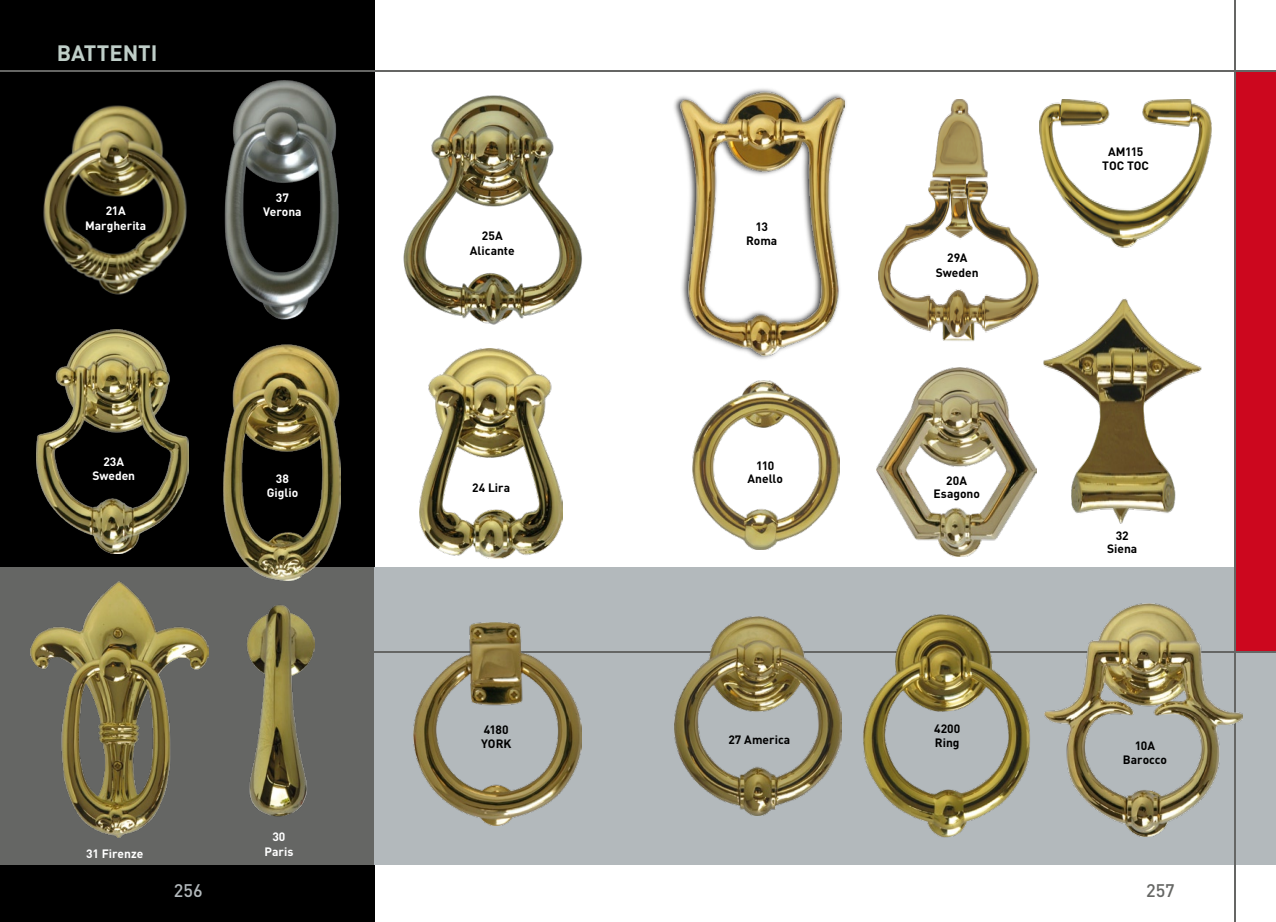
<style>
.page{position:relative;width:1276px;height:922px;background:#fff}
.page>*{position:absolute;margin:0;border:0;box-sizing:border-box;transform-origin:0 0}
.t1{font:700 22px "DIN";letter-spacing:-.005em;color:#bfcec8}
.t2{font:500 18px "DIN";color:#b3b9bc}
.t3{font:500 18px "DIN";color:#656664}
.t4{font:700 12px/14.4px "DIN";color:#000;text-align:center}
.t5{font:700 12px/14.4px "DIN";color:#fff;text-align:center}
</style>
<div class="page">
<div style="left:0;top:0;width:374px;height:921px;background:#000"></div>
<div style="left:0;top:567px;width:374px;height:297px;background:#656664"></div>
<div style="left:374px;top:567px;width:264px;height:297px;background:#b3b9bc"></div>
<hr style="left:0;top:70px;width:638px;height:1px;background:#656664">
<hr style="left:0;top:651px;width:638px;height:1px;background:#656664">
<div style="left:638px;top:567px;width:638px;height:297px;background:#b3b9bc"></div>
<div style="left:1234px;top:70px;width:42px;height:582px;background:#cc071e"></div>
<hr style="left:1234px;top:0;width:1px;height:921px;background:#656664">
<hr style="left:638px;top:70px;width:638px;height:1px;background:#656664">
<hr style="left:638px;top:651px;width:638px;height:1px;background:#656664">
<img style="left:43px;top:105px;width:144px;height:190px">
<img style="left:224px;top:80px;width:115px;height:240px">
<img style="left:403px;top:95px;width:179px;height:230px">
<img style="left:420px;top:349px;width:142px;height:209px">
<img style="left:37px;top:329px;width:152px;height:224px">
<img style="left:247px;top:605px;width:67px;height:212px">
<img style="left:223px;top:345px;width:117px;height:235px">
<img style="left:413px;top:622px;width:168px;height:203px">
<img style="left:30px;top:581px;width:179px;height:256px">
<div style="left:671px;top:87px;width:177px;height:275px;background:#000;opacity:.75"></div>
<img style="left:680px;top:93px;width:164px;height:262px">
<img style="left:878px;top:99px;width:160px;height:242px">
<img style="left:1039px;top:100px;width:172px;height:148px">
<img style="left:675px;top:616px;width:166px;height:199px">
<img style="left:1033px;top:293px;width:169px;height:231px">
<img style="left:876px;top:367px;width:160px;height:189px">
<img style="left:692px;top:380px;width:148px;height:169px">
<img style="left:853px;top:614px;width:186px;height:224px">
<img style="left:1044px;top:603px;width:198px;height:233px">
<h1 class="t1" style="left:57px;top:39px;width:102px">BATTENTI</h1>
<p class="t5" style="left:85px;top:203px;width:63px">21A<br>Margherita</p>
<p class="t5" style="left:263px;top:189px;width:40px">37<br>Verona</p>
<p class="t4" style="left:470px;top:228px;width:46px">25A<br>Alicante</p>
<p class="t4" style="left:746px;top:218px;width:33px">13<br>Roma</p>
<p class="t4" style="left:936px;top:250px;width:44px">29A<br>Sweden</p>
<p class="t4" style="left:1102px;top:144px;width:48px">AM115<br>TOC TOC</p>
<p class="t5" style="left:92px;top:454px;width:44px">23A<br>Sweden</p>
<p class="t5" style="left:267px;top:470px;width:33px">38<br>Giglio</p>
<p class="t4" style="left:472px;top:480px;width:40px">24 Lira</p>
<p class="t4" style="left:747px;top:458px;width:37px;line-height:13px">110<br>Anello</p>
<p class="t4" style="left:933px;top:474px;width:48px;line-height:13px">20A<br>Esagono</p>
<p class="t4" style="left:1107px;top:528px;width:32px;line-height:13px">32<br>Siena</p>
<p class="t5" style="left:86px;top:845px;width:58px">31 Firenze</p>
<p class="t5" style="left:264px;top:828px;width:31px">30<br>Paris</p>
<p class="t4" style="left:481px;top:721px;width:32px;text-align:left">4180<br>YORK</p>
<p class="t4" style="left:728px;top:731px;width:63px">27 America</p>
<p class="t4" style="left:934px;top:720px;width:28px;text-align:left">4200<br>Ring</p>
<p class="t4" style="left:1123px;top:737px;width:46px">10A<br>Barocco</p>
<h2 class="t2" style="left:174px;top:878px;width:30px">256</h2>
<h2 class="t3" style="left:1146px;top:878px;width:30px">257</h2>
</div>
